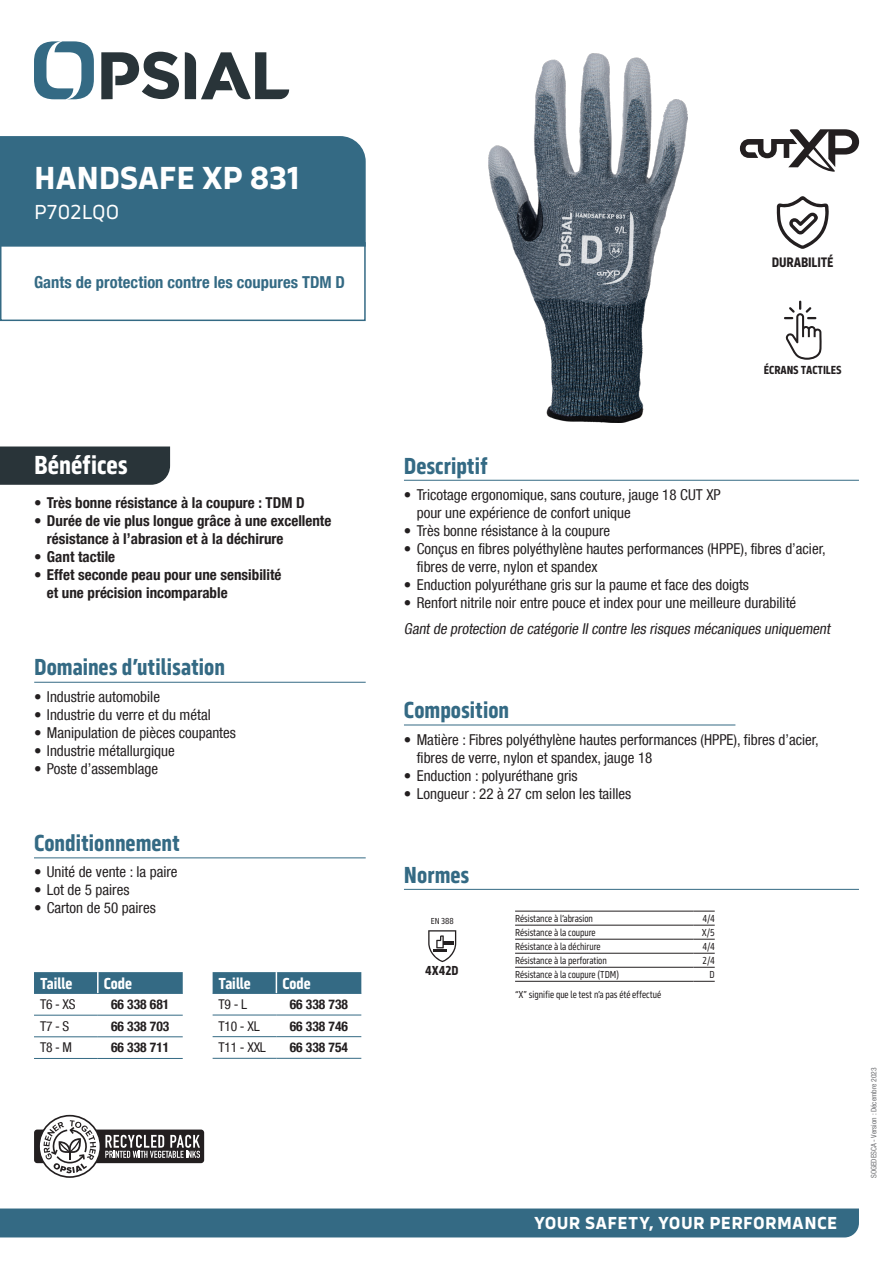
<style>
.page{position:relative;width:893px;height:1263px;background:#fff}
.page>*{position:absolute;margin:0;border:0;box-sizing:border-box;transform-origin:0 0}
.NOM_PRODUIT_NC{font:700 33px "Serca";letter-spacing:-.01em;color:#fff}
.Benefices{font:700 27px "Serca Condensed";color:#fff}
.Sous-titres{font:700 24px "Serca Condensed";color:#346a84}
.Code_P{font:21px "Serca";letter-spacing:-.01em;color:#fff}
.t1{font:700 18px "Serca";letter-spacing:.02em;color:#fff}
.PLUS_PRODUIT{font:700 condensed 16.5px "Helvetica Neue LT Com";letter-spacing:.005em;color:#346a84}
.tableauTitre{font:700 16.5px "Serca Condensed";letter-spacing:-.005em;color:#fff}
.Puces_texte_regular{font:condensed 15px/18px "Helvetica Neue LT Com";color:#231f20}
.t2{font:700 condensed 15px/18px "Helvetica Neue LT Com";color:#231f20}
.Puces_texte_regular-2{font:italic condensed 15px "Helvetica Neue LT Com";color:#231f20}
.t3{font:700 14.25px "Serca Condensed";letter-spacing:-.01em;color:#231f20}
.TableauCode{font:700 condensed 13.5px "Helvetica Neue LT Com";color:#231f20}
.tableau{font:condensed 13.5px "Helvetica Neue LT Com";letter-spacing:-.02em;color:#231f20}
.t4{font:700 13.5px "Serca Condensed";letter-spacing:.01em;color:#231f20}
.t5{font:700 12.15px "Serca Condensed";letter-spacing:-.01em;color:#231f20}
.Texte_tab_left{font:10.5px "Serca Condensed";letter-spacing:-.005em;color:#231f20;scale:.95 1}
.Texte_tab_right{font:10.5px "Serca Condensed";color:#231f20;scale:.95 1}
.Normes{font:9px "Serca Condensed";color:#231f20}
.t6{font:condensed 7.5px "Helvetica Neue LT Com";color:#6c6d70}
</style>
<div class="page">
<svg style="left:34px;top:41px;width:60px;height:58px"></svg>
<svg style="left:185px;top:52px;width:104px;height:48px"></svg>
<svg style="left:101px;top:52px;width:78px;height:47px"></svg>
<div style="left:0;top:1208px;width:859px;height:29px;background:#346a84"></div>
<hr style="left:34px;top:857px;width:332px;height:1px;background:#346a84">
<div style="left:34px;top:972px;width:149px;height:21px;background:#346a84"></div>
<hr style="left:34px;top:993px;width:64px;height:1px;background:#346a84">
<hr style="left:98px;top:993px;width:85px;height:1px;background:#346a84">
<hr style="left:34px;top:1015px;width:64px;height:1px;background:#346a84">
<hr style="left:98px;top:1015px;width:85px;height:1px;background:#346a84">
<hr style="left:34px;top:1036px;width:64px;height:1px;background:#346a84">
<hr style="left:98px;top:1036px;width:85px;height:1px;background:#346a84">
<hr style="left:34px;top:1058px;width:64px;height:1px;background:#346a84">
<hr style="left:98px;top:1058px;width:85px;height:1px;background:#346a84">
<hr style="left:97px;top:972px;width:2px;height:21px;background:#fff">
<hr style="left:213px;top:993px;width:63px;height:1px;background:#346a84">
<hr style="left:276px;top:993px;width:85px;height:1px;background:#346a84">
<hr style="left:213px;top:1015px;width:63px;height:1px;background:#346a84">
<hr style="left:276px;top:1015px;width:85px;height:1px;background:#346a84">
<hr style="left:213px;top:1036px;width:63px;height:1px;background:#346a84">
<hr style="left:276px;top:1036px;width:85px;height:1px;background:#346a84">
<hr style="left:213px;top:1058px;width:63px;height:1px;background:#346a84">
<hr style="left:276px;top:1058px;width:85px;height:1px;background:#346a84">
<div style="left:213px;top:972px;width:148px;height:21px;background:#346a84"></div>
<hr style="left:404px;top:480px;width:455px;height:1px;background:#346a84">
<hr style="left:404px;top:725px;width:331px;height:1px;background:#346a84">
<div style="left:0;top:446px;width:170px;height:39px;background:#293439"></div>
<div style="left:0;top:242px;width:366px;height:79px;border:2px solid #346a84"></div>
<div style="left:0;top:136px;width:366px;height:111px;background:#346a84"></div>
<hr style="left:404px;top:889px;width:455px;height:1px;background:#346a84">
<hr style="left:515px;top:911px;width:178px;height:1px;background:#231f20">
<svg style="left:693px;top:911px;width:22px;height:1px"></svg>
<hr style="left:515px;top:925px;width:178px;height:1px;background:#231f20">
<svg style="left:693px;top:925px;width:22px;height:1px"></svg>
<hr style="left:515px;top:939px;width:178px;height:1px;background:#231f20">
<svg style="left:693px;top:939px;width:22px;height:1px"></svg>
<hr style="left:515px;top:953px;width:178px;height:1px;background:#231f20">
<svg style="left:693px;top:953px;width:22px;height:1px"></svg>
<hr style="left:515px;top:967px;width:178px;height:1px;background:#231f20">
<svg style="left:693px;top:967px;width:22px;height:1px"></svg>
<hr style="left:515px;top:981px;width:178px;height:1px;background:#231f20">
<svg style="left:693px;top:981px;width:22px;height:1px"></svg>
<svg style="left:428px;top:930px;width:28px;height:32px"></svg>
<hr style="left:34px;top:682px;width:332px;height:1px;background:#346a84">
<div style="left:34px;top:1129px;width:170px;height:34px;background:#231f20;border-radius:3px"></div>
<svg style="left:38px;top:1115px;width:162px;height:63px"></svg>
<svg style="left:784px;top:301px;width:38px;height:59px"></svg>
<svg style="left:777px;top:196px;width:52px;height:53px"></svg>
<svg style="left:740px;top:129px;width:119px;height:43px"></svg>
<img style="left:489px;top:54px;width:199px;height:368px">
<p class="NOM_PRODUIT_NC" style="left:34px;top:158px;width:267px">HANDSAFE XP 831</p>
<p class="Code_P" style="left:34px;top:200px;width:87px">P702LQO</p>
<p class="PLUS_PRODUIT" style="left:34px;top:272px;width:313px">Gants de protection contre les coupures TDM D</p>
<p class="Benefices" style="left:34px;top:449px;width:95px">Bénéfices</p>
<p class="t2" style="left:34px;top:494px;width:272px">• Très bonne résistance à la coupure : TDM D</p>
<p class="t2" style="left:47px;top:512px;width:286px;text-indent:-13px">• Durée de vie plus longue grâce à une excellente résistance à l’abrasion et à la déchirure</p>
<p class="t2" style="left:34px;top:548px;width:83px">• Gant tactile</p>
<p class="t2" style="left:47px;top:566px;width:236px;text-indent:-13px">• Effet seconde peau pour une sensibilité et une précision incomparable</p>
<p class="Sous-titres" style="left:34px;top:653px;width:192px">Domaines d’utilisation</p>
<p class="Puces_texte_regular" style="left:34px;top:687px;width:127px">• Industrie automobile</p>
<p class="Puces_texte_regular" style="left:34px;top:705px;width:178px">• Industrie du verre et du métal</p>
<p class="Puces_texte_regular" style="left:34px;top:723px;width:203px">• Manipulation de pièces coupantes</p>
<p class="Puces_texte_regular" style="left:34px;top:741px;width:142px">• Industrie métallurgique</p>
<p class="Puces_texte_regular" style="left:34px;top:759px;width:125px">• Poste d’assemblage</p>
<p class="Sous-titres" style="left:34px;top:829px;width:147px">Conditionnement</p>
<p class="Puces_texte_regular" style="left:34px;top:863px;width:145px">• Unité de vente : la paire</p>
<p class="Puces_texte_regular" style="left:34px;top:881px;width:97px">• Lot de 5 paires</p>
<p class="Puces_texte_regular" style="left:34px;top:899px;width:123px">• Carton de 50 paires</p>
<p class="tableauTitre" style="left:40px;top:974px;width:34px">Taille</p>
<p class="tableauTitre" style="left:104px;top:974px;width:30px">Code</p>
<p class="tableau" style="left:40px;top:996px;width:37px">T6 - XS</p>
<p class="TableauCode" style="left:111px;top:996px;width:60px">66 338 681</p>
<p class="tableau" style="left:40px;top:1018px;width:31px">T7 - S</p>
<p class="TableauCode" style="left:111px;top:1018px;width:60px">66 338 703</p>
<p class="tableau" style="left:40px;top:1040px;width:34px">T8 - M</p>
<p class="TableauCode" style="left:111px;top:1039px;width:60px">66 338 711</p>
<p class="tableauTitre" style="left:219px;top:974px;width:34px">Taille</p>
<p class="tableauTitre" style="left:282px;top:974px;width:30px">Code</p>
<p class="tableau" style="left:219px;top:996px;width:30px">T9 - L</p>
<p class="TableauCode" style="left:290px;top:996px;width:60px">66 338 738</p>
<p class="tableau" style="left:219px;top:1018px;width:43px">T10 - XL</p>
<p class="TableauCode" style="left:290px;top:1018px;width:60px">66 338 746</p>
<p class="tableau" style="left:219px;top:1039px;width:49px">T11 - XXL</p>
<p class="TableauCode" style="left:290px;top:1039px;width:60px">66 338 754</p>
<p class="t3" style="left:772px;top:254px;width:63px">DURABILITÉ</p>
<p class="t5" style="left:764px;top:362px;width:79px">ÉCRANS TACTILES</p>
<p class="Sous-titres" style="left:404px;top:452px;width:85px">Descriptif</p>
<p class="Puces_texte_regular" style="left:404px;top:485px;width:318px">• Tricotage ergonomique, sans couture, jauge 18 CUT XP</p>
<p class="Puces_texte_regular" style="left:417px;top:503px;width:216px">pour une expérience de confort unique</p>
<p class="Puces_texte_regular" style="left:404px;top:521px;width:208px">• Très bonne résistance à la coupure</p>
<p class="Puces_texte_regular" style="left:404px;top:539px;width:423px">• Conçus en fibres polyéthylène hautes performances (HPPE), fibres d’acier,</p>
<p class="Puces_texte_regular" style="left:417px;top:557px;width:182px">fibres de verre, nylon et spandex</p>
<p class="Puces_texte_regular" style="left:404px;top:575px;width:347px">• Enduction polyuréthane gris sur la paume et face des doigts</p>
<p class="Puces_texte_regular" style="left:404px;top:593px;width:394px">• Renfort nitrile noir entre pouce et index pour une meilleure durabilité</p>
<p class="Puces_texte_regular-2" style="left:404px;top:620px;width:430px">Gantde protection de catégorie IIcontre les risques mécaniques uniquement</p>
<p class="Sous-titres" style="left:404px;top:696px;width:107px">Composition</p>
<p class="Puces_texte_regular" style="left:417px;top:730px;width:404px;text-indent:-13px">• Matière : Fibres polyéthylène hautes performances (HPPE), fibres d’acier, fibres de verre, nylon et spandex, jauge 18</p>
<p class="Puces_texte_regular" style="left:404px;top:766px;width:175px">• Enduction : polyuréthane gris</p>
<p class="Puces_texte_regular" style="left:404px;top:784px;width:229px">• Longueur : 22 à 27 cm selon les tailles</p>
<p class="Sous-titres" style="left:404px;top:861px;width:67px">Normes</p>
<p class="Normes" style="left:431px;top:916px;width:24px">EN 388</p>
<p class="t4" style="left:425px;top:962px;width:35px">4X42D</p>
<p class="Texte_tab_left" style="left:515px;top:913px;width:83px">Résistance à l’abrasion</p>
<p class="Texte_tab_right" style="left:702px;top:913px;width:15px">4/4</p>
<p class="Texte_tab_left" style="left:515px;top:927px;width:86px">Résistance à la coupure</p>
<p class="Texte_tab_right" style="left:702px;top:927px;width:15px">X/5</p>
<p class="Texte_tab_left" style="left:515px;top:941px;width:92px">Résistance à la déchirure</p>
<p class="Texte_tab_right" style="left:702px;top:941px;width:15px">4/4</p>
<p class="Texte_tab_left" style="left:515px;top:955px;width:98px">Résistance à la perforation</p>
<p class="Texte_tab_right" style="left:703px;top:955px;width:14px">2/4</p>
<p class="Texte_tab_left" style="left:515px;top:969px;width:111px">Résistance à la coupure (TDM)</p>
<p class="Texte_tab_right" style="left:709px;top:969px;width:7px">D</p>
<p class="Texte_tab_left" style="left:515px;top:989px;width:155px">“X” signifie que le test n’a pas été effectué</p>
<p class="t1" style="left:534px;top:1212px;width:305px">YOUR SAFETY, YOUR PERFORMANCE</p>
<p class="t6" style="left:869px;top:1178px;width:112px;rotate:-90deg">SOGEDESCA - Version : Décembre 2023</p>
</div>
